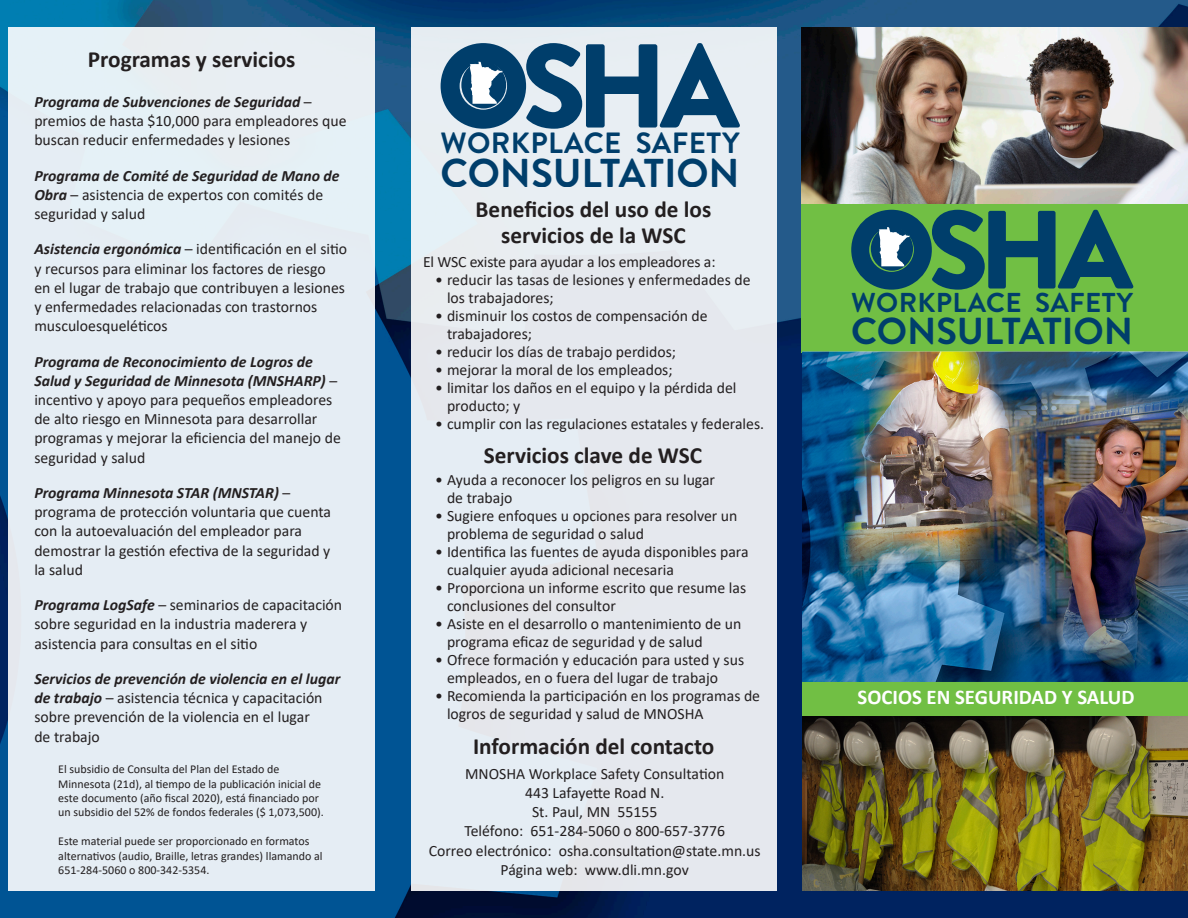
<style>
.page{position:relative;width:1188px;height:918px;background:#fff}
.page>*{position:absolute;margin:0;border:0;box-sizing:border-box;transform-origin:0 0}
.t1{font:700 40.2px "Brandon Grotesque";color:#003e6b}
.t2{font:700 37.5px "Brandon Grotesque";color:#003e6b}
.t3{font:700 29.25px "Brandon Grotesque";letter-spacing:.015em;color:#003e6b}
.t4{font:700 27.3px "Brandon Grotesque";letter-spacing:.015em;color:#003e6b}
.t5{font:700 23.25px/25.5px "Calibri";color:#231f20;text-align:center}
.t6{font:700 21px "Calibri";color:#fff}
.t7{font:15.75px/19.2px "Calibri";color:#231f20}
.t8{font:12px/14.4px "Calibri";color:#231f20}
.s1{font-weight:700;font-style:italic}
</style>
<div class="page">
<img style="left:0;top:0;width:1188px;height:918px">
<div style="left:8px;top:28px;width:367px;height:863px;background:#e5edf4"></div>
<div style="left:411px;top:28px;width:366px;height:863px;background:#e5e8ee"></div>
<img style="left:802px;top:28px;width:386px;height:176px">
<img style="left:802px;top:716px;width:386px;height:175px">
<div style="left:802px;top:682px;width:386px;height:34px;background:#71bf44"></div>
<div style="left:801px;top:204px;width:387px;height:149px;background:#71bf44"></div>
<img style="left:802px;top:352px;width:386px;height:329px">
<svg style="left:441px;top:43px;width:299px;height:86px"></svg>
<svg style="left:851px;top:210px;width:283px;height:80px"></svg>
<p class="t5" style="left:88px;top:46px;width:209px">Programas y servicios</p>
<p class="t7" style="left:34px;top:92px;width:314px"><span class="s1">Programa de Subvenciones de Seguridad</span> – premios de hasta $10,000 para empleadores que buscan reducir enfermedades y lesiones</p>
<p class="t7" style="left:34px;top:165px;width:307px"><span class="s1">Programa de Comité de Seguridad de Mano de<br>Obra</span> – asistencia de expertos con comités de seguridad y salud</p>
<p class="t7" style="left:34px;top:239px;width:314px"><span class="s1">Asistencia ergonómica</span> – identificación en el sitio y recursos para eliminar los factores de riesgo<br>en el lugar de trabajo que contribuyen a lesiones y enfermedades relacionadas con trastornos musculoesqueléticos</p>
<p class="t7" style="left:34px;top:351px;width:308px"><span class="s1">Programa de Reconocimiento de Logros de Salud y Seguridad de Minnesota (MNSHARP)</span> – incentivo y apoyo para pequeños empleadores de alto riesgo en Minnesota para desarrollar programas y mejorar la eficiencia del manejo de seguridad y salud</p>
<p class="t7" style="left:34px;top:483px;width:298px"><span class="s1">Programa Minnesota STAR (MNSTAR)</span> – programa de protección voluntaria que cuenta con la autoevaluación del empleador para demostrar la gestión efectiva de la seguridad y la salud</p>
<p class="t7" style="left:34px;top:595px;width:309px"><span class="s1">Programa LogSafe</span> – seminarios de capacitación sobre seguridad en la industria maderera y asistencia para consultas en el sitio</p>
<p class="t7" style="left:34px;top:669px;width:307px"><span class="s1">Servicios de prevención de violencia en el lugar de trabajo</span> – asistencia técnica y capacitación sobre prevención de la violencia en el lugar<br>de trabajo</p>
<p class="t8" style="left:58px;top:762px;width:267px">El subsidio de Consulta del Plan del Estado de Minnesota (21d), al tiempo de la publicación inicial de este documento (año fiscal 2020), está financiado por un subsidio del 52% de fondos federales ($ 1,073,500).</p>
<p class="t8" style="left:58px;top:834px;width:266px">Este material puede ser proporcionado en formatos alternativos (audio, Braille, letras grandes) llamando al<br>651-284-5060 o 800-342-5354.</p>
<p class="t3" style="left:441px;top:123px;width:300px">WORKPLACE SAFETY</p>
<p class="t1" style="left:441px;top:145px;width:301px">CONSULTATION</p>
<p class="t5" style="left:476px;top:196px;width:237px">Beneficios del uso de los servicios de la WSC</p>
<p class="t7" style="left:423px;top:251px;width:294px">El WSC existe para ayudar a los empleadores a:</p>
<p class="t7" style="left:447px;top:270px;width:305px;line-height:18px;text-indent:-12px">• reducir las tasas de lesiones y enfermedades de los trabajadores;</p>
<p class="t7" style="left:447px;top:306px;width:262px;line-height:18px;text-indent:-12px">• disminuir los costos de compensación de trabajadores;</p>
<p class="t7" style="left:435px;top:341px;width:243px">• reducir los días de trabajo perdidos;</p>
<p class="t7" style="left:435px;top:359px;width:239px">• mejorar la moral de los empleados;</p>
<p class="t7" style="left:447px;top:378px;width:291px;line-height:18px;text-indent:-12px">• limitar los daños en el equipo y la pérdida del producto; y</p>
<p class="t7" style="left:435px;top:413px;width:331px">• cumplir con las regulaciones estatales y federales.</p>
<p class="t5" style="left:484px;top:442px;width:220px">Servicios clave de WSC</p>
<p class="t7" style="left:447px;top:471px;width:270px;line-height:18px;text-indent:-12px">• Ayuda a reconocer los peligros en su lugar de trabajo</p>
<p class="t7" style="left:447px;top:507px;width:292px;line-height:18px;text-indent:-12px">• Sugiere enfoques u opciones para resolver un problema de seguridad o salud</p>
<p class="t7" style="left:447px;top:543px;width:303px;line-height:18px;text-indent:-12px">• Identifica las fuentes de ayuda disponibles para cualquier ayuda adicional necesaria</p>
<p class="t7" style="left:447px;top:579px;width:301px;line-height:18px;text-indent:-12px">• Proporciona un informe escrito que resume las conclusiones del consultor</p>
<p class="t7" style="left:447px;top:615px;width:296px;line-height:18px;text-indent:-12px">• Asiste en el desarrollo o mantenimiento de un programa eficaz de seguridad y de salud</p>
<p class="t7" style="left:447px;top:651px;width:299px;line-height:18px;text-indent:-12px">• Ofrece formación y educación para usted y sus empleados, en o fuera del lugar de trabajo</p>
<p class="t7" style="left:447px;top:687px;width:315px;line-height:18px;text-indent:-12px">• Recomienda la participación en los programas de logros de seguridad y salud de MNOSHA</p>
<p class="t5" style="left:473px;top:734px;width:243px">Información del contacto</p>
<p class="t7" style="left:465px;top:764px;width:261px">MNOSHA Workplace Safety Consultation</p>
<p class="t7" style="left:525px;top:783px;width:141px">443 Lafayette Road N.</p>
<p class="t7" style="left:464px;top:802px;width:262px;text-align:center">St. Paul, MN 55155<br>Teléfono: 651-284-5060 o 800-657-3776</p>
<p class="t7" style="left:429px;top:840px;width:333px">Correo electrónico: osha.consultation@state.mn.us</p>
<p class="t7" style="left:501px;top:860px;width:190px">Página web: www.dli.mn.gov</p>
<p class="t4" style="left:851px;top:284px;width:283px">WORKPLACE SAFETY</p>
<p class="t2" style="left:851px;top:305px;width:284px">CONSULTATION</p>
<p class="t6" style="left:858px;top:682px;width:278px">SOCIOS EN SEGURIDAD Y SALUD</p>
</div>
